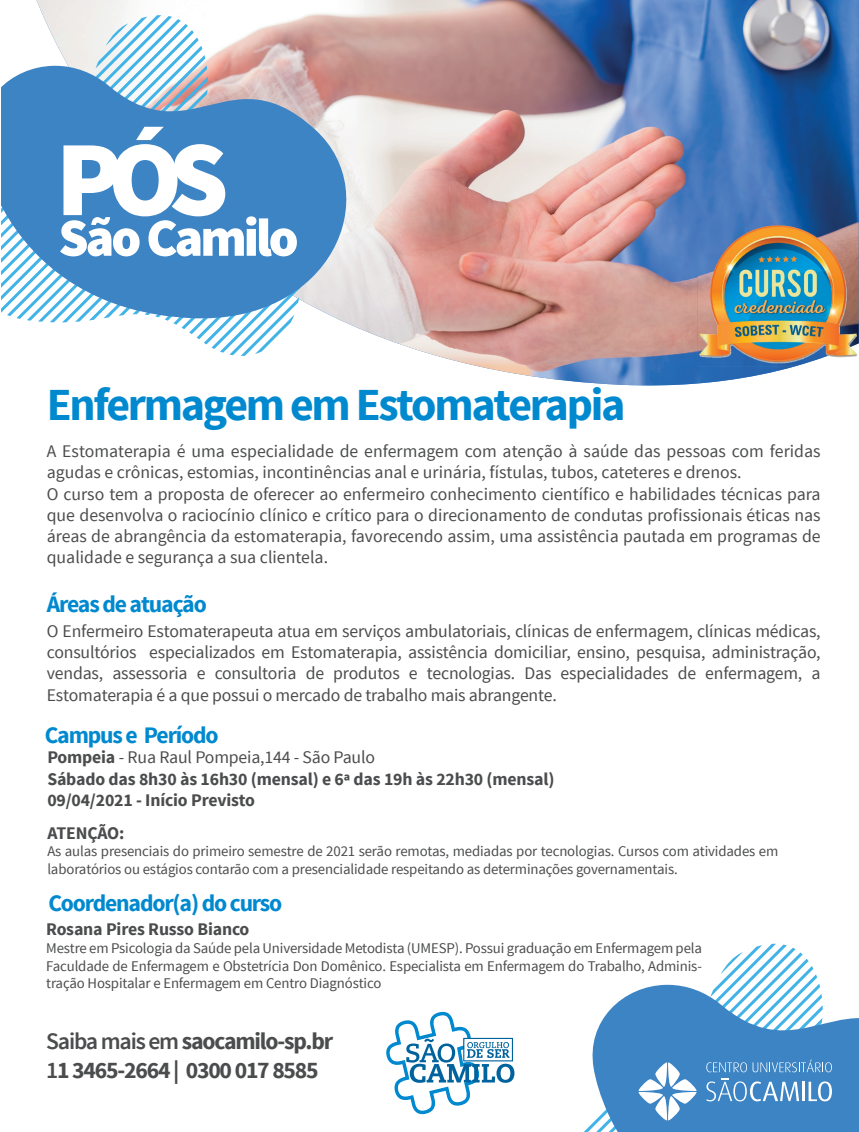
<style>
.page{position:relative;width:859px;height:1132px;background:#fff}
.page>*{position:absolute;margin:0;border:0;box-sizing:border-box;transform-origin:0 0}
.t1{font:900 107.1px "Source Sans Pro";color:#fff}
.t2{font:900 53.7px "Source Sans Pro";letter-spacing:-.06em;color:#fff}
.t3{font:700 45.9px "Source Sans Pro";letter-spacing:-.05em;color:#0089cf}
.t4{font:700 23.7px "Source Sans Pro";letter-spacing:-.05em;color:#0089cf}
.t5{font:700 23.7px/28.3px "Source Sans Pro";letter-spacing:-.05em;color:#4b4c4d}
.t6{font:17.7px/21.3px "Source Sans Pro";color:#4b4c4d}
.t7{font:700 17.7px/21.3px "Source Sans Pro";letter-spacing:-.01em;color:#4b4c4d}
.t8{font:14.85px/17.7px "Source Sans Pro";letter-spacing:-.01em;color:#4b4c4d;text-align:justify}
.s1{font-weight:400}
.s2{font-weight:600}
</style>
<div class="page">
<img style="left:36px;top:0;width:823px;height:385px">
<svg style="left:78px;top:15px;width:94px;height:4px"></svg>
<svg style="left:36px;top:19px;width:145px;height:5px"></svg>
<svg style="left:36px;top:24px;width:152px;height:6px"></svg>
<svg style="left:36px;top:30px;width:158px;height:7px"></svg>
<svg style="left:36px;top:37px;width:163px;height:9px"></svg>
<svg style="left:36px;top:46px;width:166px;height:9px"></svg>
<svg style="left:36px;top:55px;width:169px;height:10px"></svg>
<svg style="left:36px;top:325px;width:264px;height:31px"></svg>
<svg style="left:1px;top:66px;width:385px;height:259px;background:#70a0cd"></svg>
<img style="left:698px;top:222px;width:160px;height:144px">
<svg style="left:386px;top:1011px;width:128px;height:102px"></svg>
<svg style="left:585px;top:943px;width:274px;height:188px"></svg>
<p class="t1" style="left:56px;top:110px;width:174px">PÓS</p>
<p class="t2" style="left:58px;top:203px;width:242px">São Camilo</p>
<p class="t3" style="left:47px;top:375px;width:580px">Enfermagem em Estomaterapia</p>
<p class="t6" style="left:47px;top:440px;width:775px">A Estomaterapia é uma especialidade de enfermagem com atenção à saúde das pessoas com feridas agudas e crônicas, estomias, incontinências anal e urinária, fístulas, tubos, cateteres e drenos.<br>O curso tem a proposta de oferecer ao enfermeiro conhecimento científico e habilidades técnicas para que desenvolva o raciocínio clínico e crítico para o direcionamento de condutas profissionais éticas nas áreas de abrangência da estomaterapia, favorecendo assim, uma assistência pautada em programas de qualidade e segurança a sua clientela.</p>
<p class="t4" style="left:47px;top:588px;width:162px">Áreas de atuação</p>
<p class="t6" style="left:47px;top:620px;width:775px;text-align:justify">O Enfermeiro Estomaterapeuta atua em serviços ambulatoriais, clínicas de enfermagem, clínicas médicas, consultórios especializados em Estomaterapia, assistência domiciliar, ensino, pesquisa, administração, vendas, assessoria e consultoria de produtos e tecnologias. Das especialidades de enfermagem, a Estomaterapia é a que possui o mercado de trabalho mais abrangente.</p>
<p class="t4" style="left:45px;top:719px;width:176px">Campus e Período</p>
<p class="t7" style="left:47px;top:747px;width:509px">Pompeia <span class="s1">- Rua Raul Pompeia,144 - São Paulo<br></span>Sábado das 8h30 às 16h30 (mensal) e 6ª das 19h às 22h30 (mensal)<br>09/04/2021 - Início Previsto</p>
<p class="t7" style="left:47px;top:822px;width:79px">ATENÇÃO:</p>
<p class="t8" style="left:47px;top:842px;width:732px">As aulas presenciais do primeiro semestre de 2021 serão remotas, mediadas por tecnologias. Cursos com atividades em laboratórios ou estágios contarão com a presencialidade respeitando as determinações governamentais.</p>
<p class="t4" style="left:48px;top:887px;width:235px">Coordenador(a) do curso</p>
<p class="t7" style="left:46px;top:918px;width:205px">Rosana Pires Russo Bianco</p>
<p class="t8" style="left:46px;top:939px;width:657px">Mestre em Psicologia da Saúde pela Universidade Metodista (UMESP). Possui graduação em Enfermagem pela Faculdade de Enfermagem e Obstetrícia Don Domênico. Especialista em Enfermagem do Trabalho, Adminis&shy;tração Hospitalar e Enfermagem em Centro Diagnóstico</p>
<p class="t5" style="left:46px;top:1027px;width:289px"><span class="s2">Saiba mais em</span> saocamilo-sp.br<br><span class="s2">1</span>1 3465-2664 | 0300 017 8585</p>
</div>
